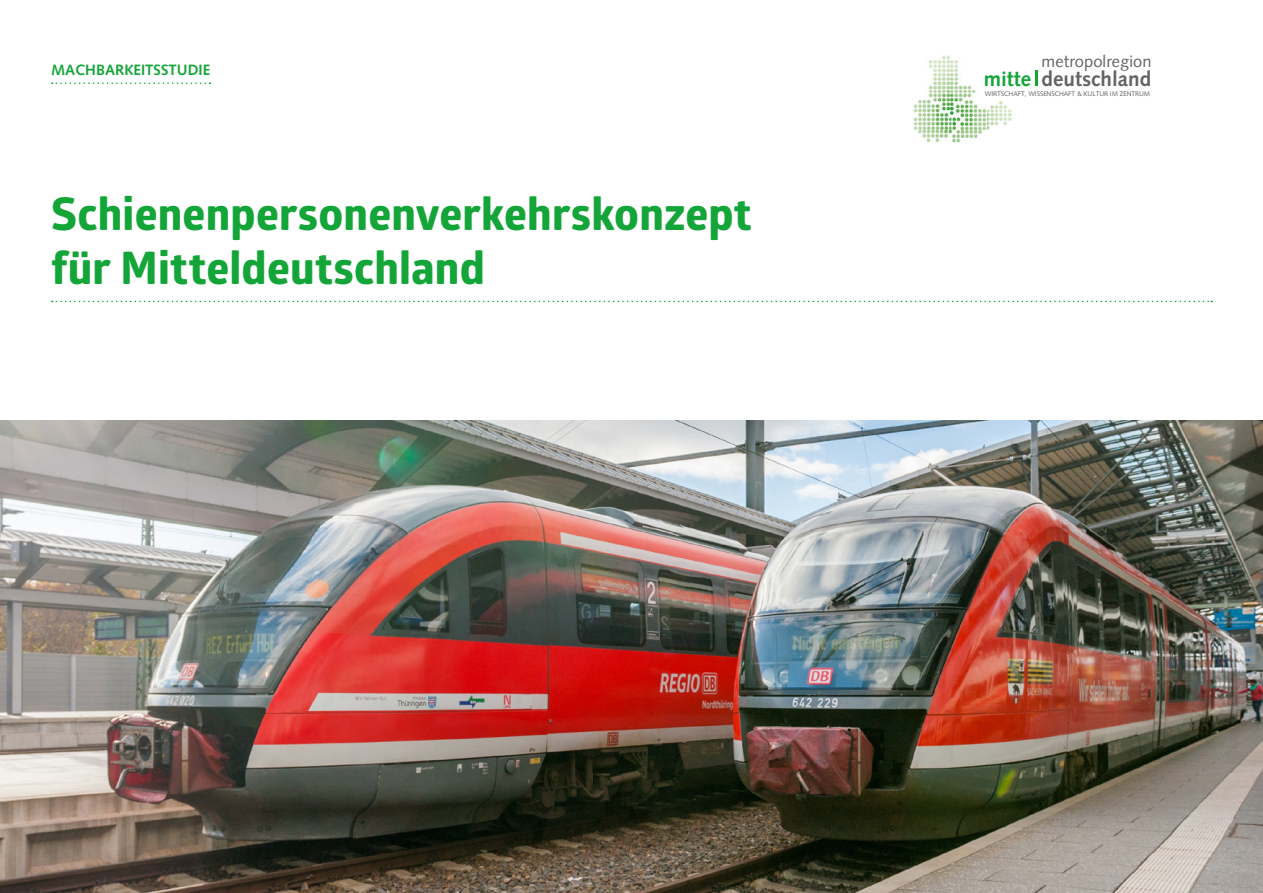
<style>
.page{position:relative;width:1263px;height:893px;background:#fff}
.page>*{position:absolute;margin:0;border:0;box-sizing:border-box;transform-origin:0 0}
.t1{font:700 45px/54px "Globerx";letter-spacing:.005em;color:#13a538}
.t2{font:700 20.85px "Syntax LT Std";color:#646363}
.t3{font:16.5px "Syntax LT Std";letter-spacing:.005em;color:#646363}
.t4{font:700 15px "Syntax LT Std";color:#13a538}
.t5{font:6.75px "Syntax LT Std";letter-spacing:-.01em;color:#5f5f63}
.s1{color:#13a538}
</style>
<div class="page">
<svg style="left:52px;top:301px;width:1160px;height:1px"></svg>
<img style="left:0;top:420px;width:1263px;height:473px">
<img style="left:914px;top:56px;width:98px;height:86px">
<hr style="left:1035px;top:71px;width:3px;height:15px;background:#13a538">
<svg style="left:52px;top:82px;width:158px;height:2px"></svg>
<p class="t4" style="left:51px;top:62px;width:161px">MACHBARKEITSSTUDIE</p>
<p class="t1" style="left:51px;top:186px;width:702px">Schienenpersonenverkehrskonzept für Mitteldeutschland</p>
<p class="t3" style="left:1042px;top:52px;width:112px">metropolregion</p>
<p class="t5" style="left:985px;top:90px;width:167px">WIRTSCHAFT, WISSENSCHAFT &amp; KULTUR IM ZENTRUM</p>
<p class="t2" style="left:984px;top:67px;width:169px"><span class="s1">MITTE</span> DEUTSCHLAND</p>
</div>
